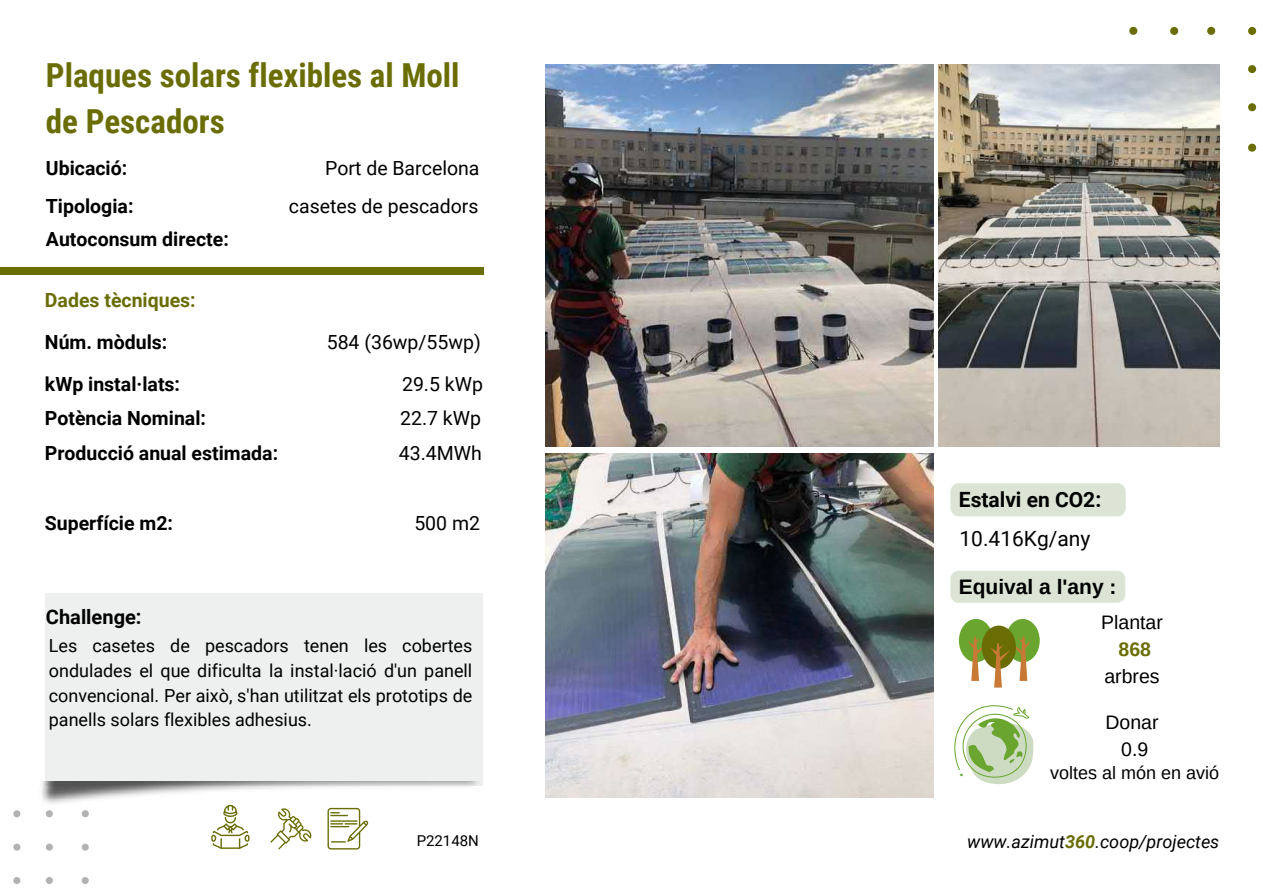
<style>
.page{position:relative;width:1263px;height:894px;background:#fff}
.page>*{position:absolute;margin:0;border:0;box-sizing:border-box;transform-origin:0 0}
.t1{font:700 33px/46px "Roboto Condensed";color:#6a6d04}
.t2{font:700 21px "Arimo";color:#000}
.t3{font:700 21px "Roboto";color:#000}
.t4{font:21px "Roboto";color:#000}
.t5{font:700 20.1px "Roboto";color:#000}
.t6{font:700 19.5px "Roboto";color:#000}
.t7{font:19.5px "Roboto";color:#000}
.t8{font:19.5px/27px "Arimo";color:#000;text-align:center}
.t9{font:700 19.5px "Roboto";color:#6a6d04}
.t10{font:700 19.5px "Arimo";color:#6a6d04}
.t11{font:18px/24.8px "Roboto";color:#000;text-align:justify}
.t12{font:italic 18px "Roboto";color:#000}
.t13{font:18px "Arimo";color:#000}
.t14{font:15px "Roboto";color:#000}
.s1{font-weight:700;color:#6a6d04}
</style>
<div class="page">
<div style="left:46px;top:593px;width:437px;height:192px;background:#eef0f0"></div>
<img style="left:41px;top:781px;width:442px;height:23px">
<svg style="left:1129px;top:27px;width:128px;height:125px"></svg>
<img style="left:545px;top:65px;width:388px;height:381px">
<img style="left:545px;top:454px;width:388px;height:343px">
<svg style="left:13px;top:810px;width:76px;height:74px"></svg>
<img style="left:939px;top:65px;width:281px;height:381px">
<div style="left:1005px;top:618px;width:35px;height:44px;background:#69a52f;border-radius:50%"></div>
<div style="left:959px;top:618px;width:34px;height:44px;background:#69a52f;border-radius:50%"></div>
<div style="left:982px;top:625px;width:34px;height:43px;background:#6a6d04;border-radius:50%"></div>
<svg style="left:967px;top:636px;width:64px;height:51px"></svg>
<div style="left:0;top:267px;width:484px;height:8px;background:#6a6d04"></div>
<svg style="left:270px;top:808px;width:41px;height:41px"></svg>
<svg style="left:327px;top:807px;width:42px;height:42px"></svg>
<svg style="left:211px;top:805px;width:38px;height:43px"></svg>
<svg style="left:954px;top:705px;width:80px;height:79px"></svg>
<div style="left:950px;top:570px;width:175px;height:32px;background:#dce5d5"></div>
<div style="left:950px;top:483px;width:176px;height:33px;background:#dce5d5"></div>
<h1 class="t1" style="left:46px;top:52px;width:415px">Plaques solars flexibles al Moll de Pescadors</h1>
<p class="t6" style="left:46px;top:157px;width:83px">Ubicació:</p>
<p class="t7" style="left:325px;top:157px;width:156px">Port de Barcelona</p>
<p class="t6" style="left:46px;top:195px;width:89px">Tipologia:</p>
<p class="t7" style="left:289px;top:195px;width:191px">casetes de pescadors</p>
<p class="t6" style="left:46px;top:227px;width:184px">Autoconsum directe:</p>
<p class="t9" style="left:45px;top:289px;width:152px">Dades tècniques:</p>
<p class="t6" style="left:45px;top:331px;width:124px">Núm. mòduls:</p>
<p class="t7" style="left:327px;top:331px;width:156px">584 (36wp/55wp)</p>
<p class="t6" style="left:45px;top:372px;width:137px">kWp instal·lats:</p>
<p class="t7" style="left:402px;top:372px;width:82px">29.5 kWp</p>
<p class="t6" style="left:45px;top:407px;width:163px">Potència Nominal:</p>
<p class="t7" style="left:400px;top:407px;width:82px">22.7 kWp</p>
<p class="t6" style="left:45px;top:442px;width:235px">Producció anual estimada:</p>
<p class="t7" style="left:399px;top:442px;width:84px">43.4MWh</p>
<p class="t6" style="left:45px;top:512px;width:130px">Superfície m2:</p>
<p class="t7" style="left:414px;top:512px;width:67px">500 m2</p>
<p class="t5" style="left:46px;top:605px;width:97px">Challenge:</p>
<p class="t11" style="left:49px;top:633px;width:425px">Les casetes de pescadors tenen les cobertes ondulades el que dificulta la instal·lació d'un panell convencional. Per això, s'han utilitzat els prototips de panells solars flexibles adhesius.</p>
<p class="t14" style="left:417px;top:832px;width:64px">P22148N</p>
<p class="t3" style="left:959px;top:487px;width:144px">Estalvi en CO2:</p>
<p class="t4" style="left:959px;top:527px;width:132px">10.416Kg/any</p>
<p class="t2" style="left:959px;top:575px;width:159px">Equival a l'any :</p>
<p class="t8" style="left:1101px;top:608px;width:63px">Plantar</p>
<p class="t10" style="left:1118px;top:638px;width:34px">868</p>
<p class="t8" style="left:1104px;top:662px;width:57px">arbres</p>
<p class="t8" style="left:1105px;top:708px;width:55px">Donar<br>0.9</p>
<p class="t13" style="left:1050px;top:762px;width:170px">voltes al món en avió</p>
<p class="t12" style="left:967px;top:831px;width:254px">www.azimut<span class="s1">360</span>.coop/projectes</p>
</div>
